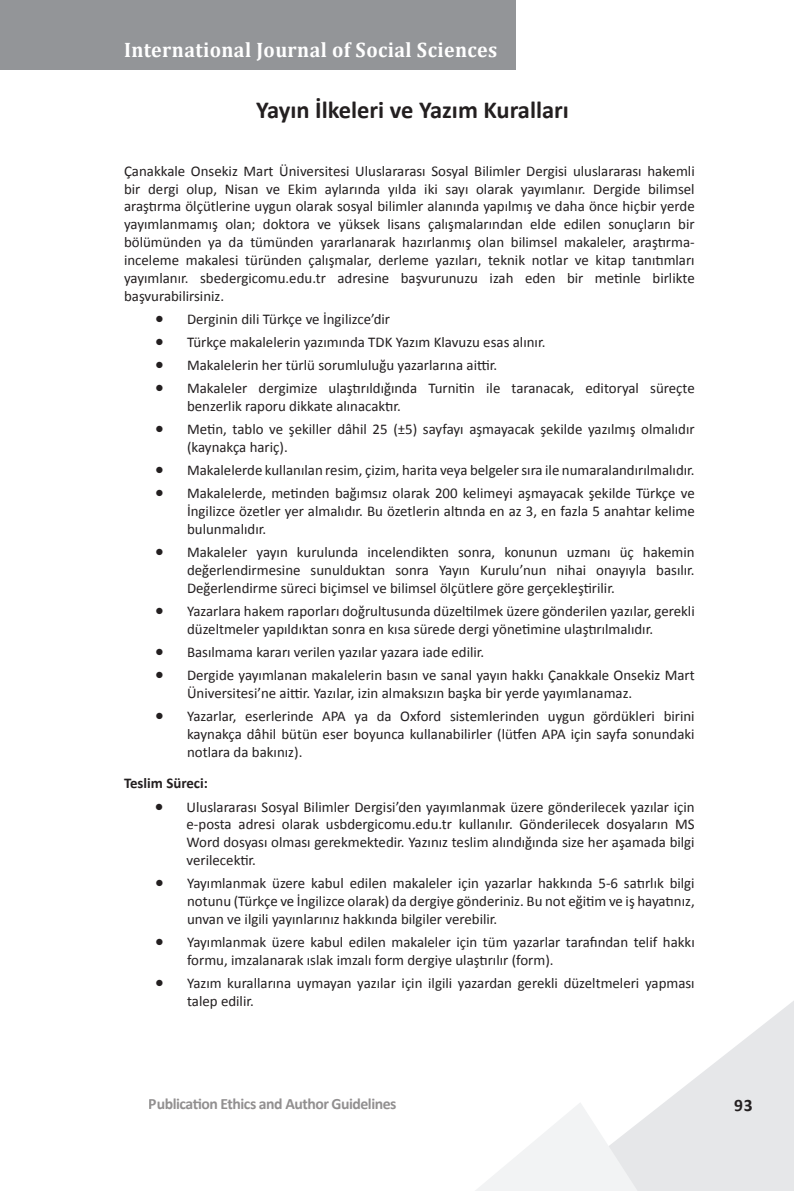
<style>
.page{position:relative;width:794px;height:1191px;background:#fff}
.page>*{position:absolute;margin:0;border:0;box-sizing:border-box;transform-origin:0 0}
.t1{font:700 24.5px "Calibri";color:#231f20}
.t2{font:700 21px "Cambria";letter-spacing:.02em;color:#fff;scale:.95 1}
.t3{font:700 17.5px "Calibri";color:#231f20}
.t4{font:700 15.75px "Calibri";letter-spacing:-.03em;color:#231f20}
.t5{font:14.88px/17.8px "Calibri";color:#231f20;text-align:justify}
.t6{font:700 14.88px "Calibri";color:#231f20}
</style>
<div class="page">
<div style="left:0;top:0;width:516px;height:69px;background:#939598"></div>
<svg style="left:647px;top:1001px;width:147px;height:190px;fill:#e6e7e9"></svg>
<svg style="left:475px;top:1103px;width:172px;height:88px"></svg>
<h2 class="t2" style="left:124px;top:37px;width:394px">International Journal of Social Sciences</h2>
<h1 class="t1" style="left:256px;top:94px;width:314px">Yayın İlkeleri ve Yazım Kuralları</h1>
<p class="t5" style="left:124px;top:161px;width:572px">Çanakkale Onsekiz Mart Üniversitesi Uluslararası Sosyal Bilimler Dergisi uluslararası hakemli bir dergi olup, Nisan ve Ekim aylarında yılda iki sayı olarak yayımlanır. Dergide bilimsel araştırma ölçütlerine uygun olarak sosyal bilimler alanında yapılmış ve daha önce hiçbir yerde yayımlanmamış olan; doktora ve yüksek lisans çalışmalarından elde edilen sonuçların bir bölümünden ya da tümünden yararlanarak hazırlanmış olan bilimsel makaleler, araştırma&shy;inceleme makalesi türünden çalışmalar, derleme yazıları, teknik notlar ve kitap tanıtımları yayımlanır. sbedergicomu.edu.tr adresine başvurunuzu izah eden bir metinle birlikte başvurabilirsiniz.</p>
<p class="t5" style="left:156px;top:309px;width:236px">• Derginin dili Türkçe ve İngilizce’dir</p>
<p class="t5" style="left:156px;top:332px;width:391px">• Türkçe makalelerin yazımında TDK Yazım Klavuzu esas alınır.</p>
<p class="t5" style="left:156px;top:355px;width:343px">• Makalelerin her türlü sorumluluğu yazarlarına aittir.</p>
<p class="t5" style="left:187px;top:378px;width:509px;text-indent:-32px">• Makaleler dergimize ulaştırıldığında Turnitin ile taranacak, editoryal süreçte benzerlik raporu dikkate alınacaktır.</p>
<p class="t5" style="left:187px;top:419px;width:509px;text-indent:-32px">• Metin, tablo ve şekiller dâhil 25 (±5) sayfayı aşmayacak şekilde yazılmış olmalıdır (kaynakça hariç).</p>
<p class="t5" style="left:156px;top:460px;width:540px">• Makalelerde kullanılan resim, çizim, harita veya belgeler sıra ile numaralandırılmalıdır.</p>
<p class="t5" style="left:187px;top:483px;width:509px;text-indent:-32px">• Makalelerde, metinden bağımsız olarak 200 kelimeyi aşmayacak şekilde Türkçe ve İngilizce özetler yer almalıdır. Bu özetlerin altında en az 3, en fazla 5 anahtar kelime bulunmalıdır.</p>
<p class="t5" style="left:187px;top:542px;width:509px;text-indent:-32px">• Makaleler yayın kurulunda incelendikten sonra, konunun uzmanı üç hakemin değerlendirmesine sunulduktan sonra Yayın Kurulu’nun nihai onayıyla basılır.<br>Değerlendirme süreci biçimsel ve bilimsel ölçütlere göre gerçekleştirilir.</p>
<p class="t5" style="left:187px;top:601px;width:509px;text-indent:-32px">• Yazarlara hakem raporları doğrultusunda düzeltilmek üzere gönderilen yazılar, gerekli düzeltmeler yapıldıktan sonra en kısa sürede dergi yönetimine ulaştırılmalıdır.</p>
<p class="t5" style="left:156px;top:642px;width:330px">• Basılmama kararı verilen yazılar yazara iade edilir.</p>
<p class="t5" style="left:187px;top:665px;width:509px;text-indent:-32px">• Dergide yayımlanan makalelerin basın ve sanal yayın hakkı Çanakkale Onsekiz Mart<br>Üniversitesi’ne aittir. Yazılar, izin almaksızın başka bir yerde yayımlanamaz.</p>
<p class="t5" style="left:187px;top:706px;width:509px;text-indent:-32px">• Yazarlar, eserlerinde APA ya da Oxford sistemlerinden uygun gördükleri birini kaynakça dâhil bütün eser boyunca kullanabilirler (lütfen APA için sayfa sonundaki notlara da bakınız).</p>
<p class="t6" style="left:124px;top:774px;width:85px">Teslim Süreci:</p>
<p class="t5" style="left:186px;top:797px;width:509px;text-indent:-31px">• Uluslararası Sosyal Bilimler Dergisi’den yayımlanmak üzere gönderilecek yazılar için e-posta adresi olarak usbdergicomu.edu.tr kullanılır. Gönderilecek dosyaların MS Word dosyası olması gerekmektedir. Yazınız teslim alındığında size her aşamada bilgi verilecektir.</p>
<p class="t5" style="left:187px;top:873px;width:509px;text-indent:-32px">• Yayımlanmak üzere kabul edilen makaleler için yazarlar hakkında 5-6 satırlık bilgi notunu (Türkçe ve İngilizce olarak) da dergiye gönderiniz. Bu not eğitim ve iş hayatınız, unvan ve ilgili yayınlarınız hakkında bilgiler verebilir.</p>
<p class="t5" style="left:187px;top:932px;width:509px;text-indent:-32px">• Yayımlanmak üzere kabul edilen makaleler için tüm yazarlar tarafından telif hakkı formu, imzalanarak ıslak imzalı form dergiye ulaştırılır (form).</p>
<p class="t5" style="left:187px;top:973px;width:509px;text-indent:-32px">• Yazım kurallarına uymayan yazılar için ilgili yazardan gerekli düzeltmeleri yapması talep edilir.</p>
<p class="t4" style="left:149px;top:1094px;width:249px">Publication Ethics and Author Guidelines</p>
<p class="t3" style="left:734px;top:1094px;width:20px">93</p>
</div>
